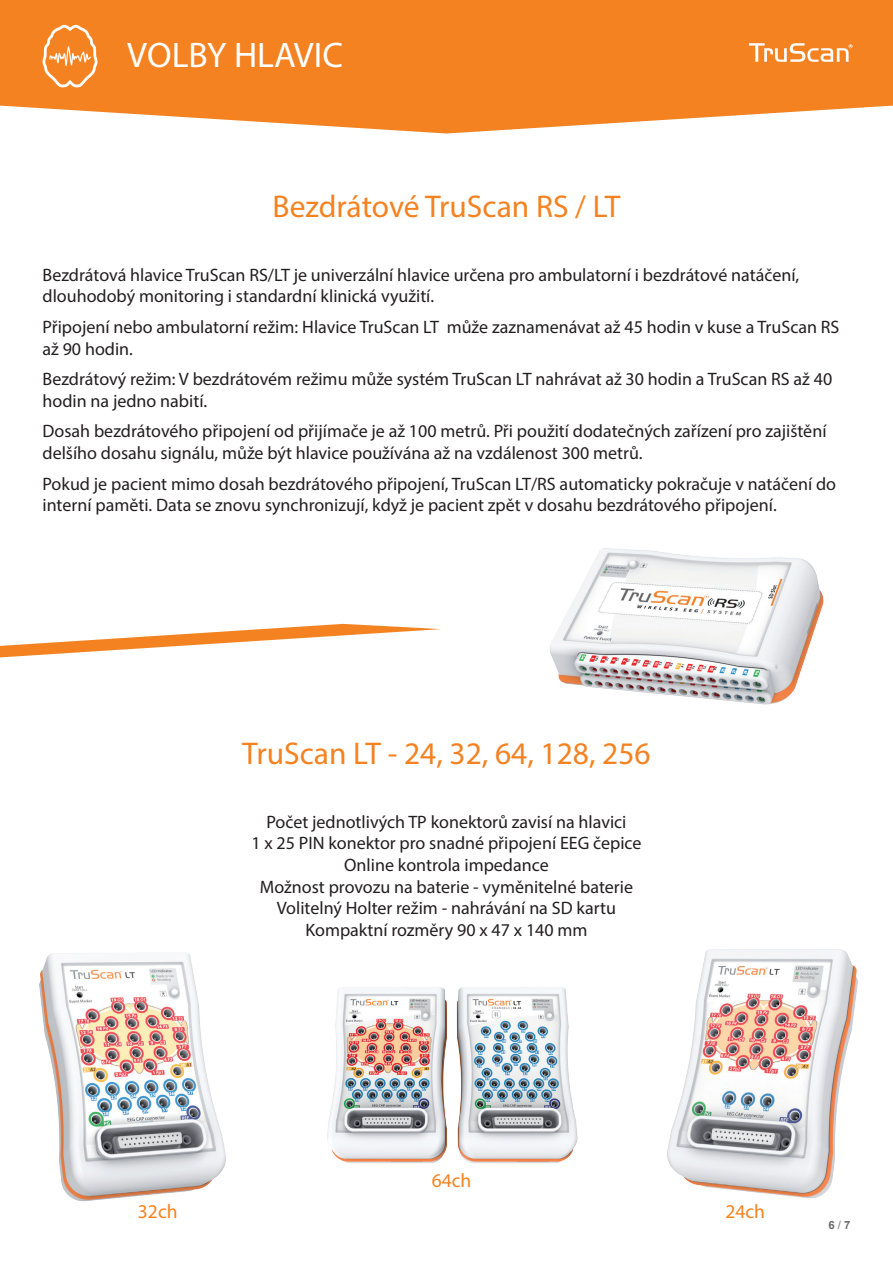
<style>
.page{position:relative;width:893px;height:1263px;background:#fff}
.page>*{position:absolute;margin:0;border:0;box-sizing:border-box;transform-origin:0 0}
.t1{font:35.55px "Myriad Pro";color:#fff}
.t2{font:31.5px "Myriad Pro";color:#f58220}
.t3{font:19.5px "Myriad Pro";color:#f58220}
.t4{font:18px/21.6px "Myriad Pro";color:#231f20}
.t5{font:700 11.25px "Arial";color:#6c6d70}
.s1{font-weight:400}
</style>
<div class="page">
<svg style="left:0;top:0;width:893px;height:133px;fill:#f58220"></svg>
<svg style="left:42px;top:25px;width:56px;height:62px"></svg>
<svg style="left:749px;top:43px;width:104px;height:19px"></svg>
<img style="left:342px;top:548px;width:482px;height:157px">
<img style="left:39px;top:953px;width:187px;height:248px">
<svg style="left:0;top:624px;width:441px;height:35px"></svg>
<img style="left:667px;top:949px;width:191px;height:250px">
<img style="left:327px;top:987px;width:251px;height:176px">
<h1 class="t1" style="left:127px;top:33px;width:217px">VOLBY HLAVIC</h1>
<h2 class="t2" style="left:272px;top:187px;width:349px">Bezdrátové TruScan RS / LT</h2>
<p class="t4" style="left:43px;top:264px;width:758px">Bezdrátová hlavice TruScan RS/LT je univerzální hlavice určena pro ambulatorní i bezdrátové natáčení, dlouhodobý monitoring i standardní klinická využití.</p>
<p class="t4" style="left:43px;top:316px;width:798px">Připojení nebo ambulatorní režim: Hlavice TruScan LT může zaznamenávat až 45 hodin v kuse a TruScan RS až 90 hodin.</p>
<p class="t4" style="left:43px;top:368px;width:791px">Bezdrátový režim: V bezdrátovém režimu může systém TruScan LT nahrávat až 30 hodin a TruScan RS až 40 hodin na jedno nabití.</p>
<p class="t4" style="left:43px;top:420px;width:785px">Dosah bezdrátového připojení od přijímače je až 100 metrů. Při použití dodatečných zařízení pro zajištění delšího dosahu signálu, může být hlavice používána až na vzdálenost 300 metrů.</p>
<p class="t4" style="left:43px;top:473px;width:795px">Pokud je pacient mimo dosah bezdrátového připojení, TruScan LT/RS automaticky pokračuje v natáčení do interní paměti. Data se znovu synchronizují, když je pacient zpět v dosahu bezdrátového připojení.</p>
<h2 class="t2" style="left:242px;top:734px;width:410px">TruScan LT - 24, 32, 64, 128, 256</h2>
<p class="t4" style="left:251px;top:811px;width:392px;text-align:center">Počet jednotlivých TP konektorů zavisí na hlavici<br>1 x 25 PIN konektor pro snadné připojení EEG čepice Online kontrola impedance<br>Možnost provozu na baterie - vyměnitelné baterie Volitelný Holter režim - nahrávání na SD kartu Kompaktní rozměry 90 x 47 x 140 mm</p>
<p class="t3" style="left:432px;top:1168px;width:41px">64ch</p>
<p class="t3" style="left:138px;top:1199px;width:41px">32ch</p>
<p class="t3" style="left:725px;top:1199px;width:41px">24ch</p>
<p class="t5" style="left:828px;top:1217px;width:24px">6 <span class="s1">/</span> 7</p>
</div>
